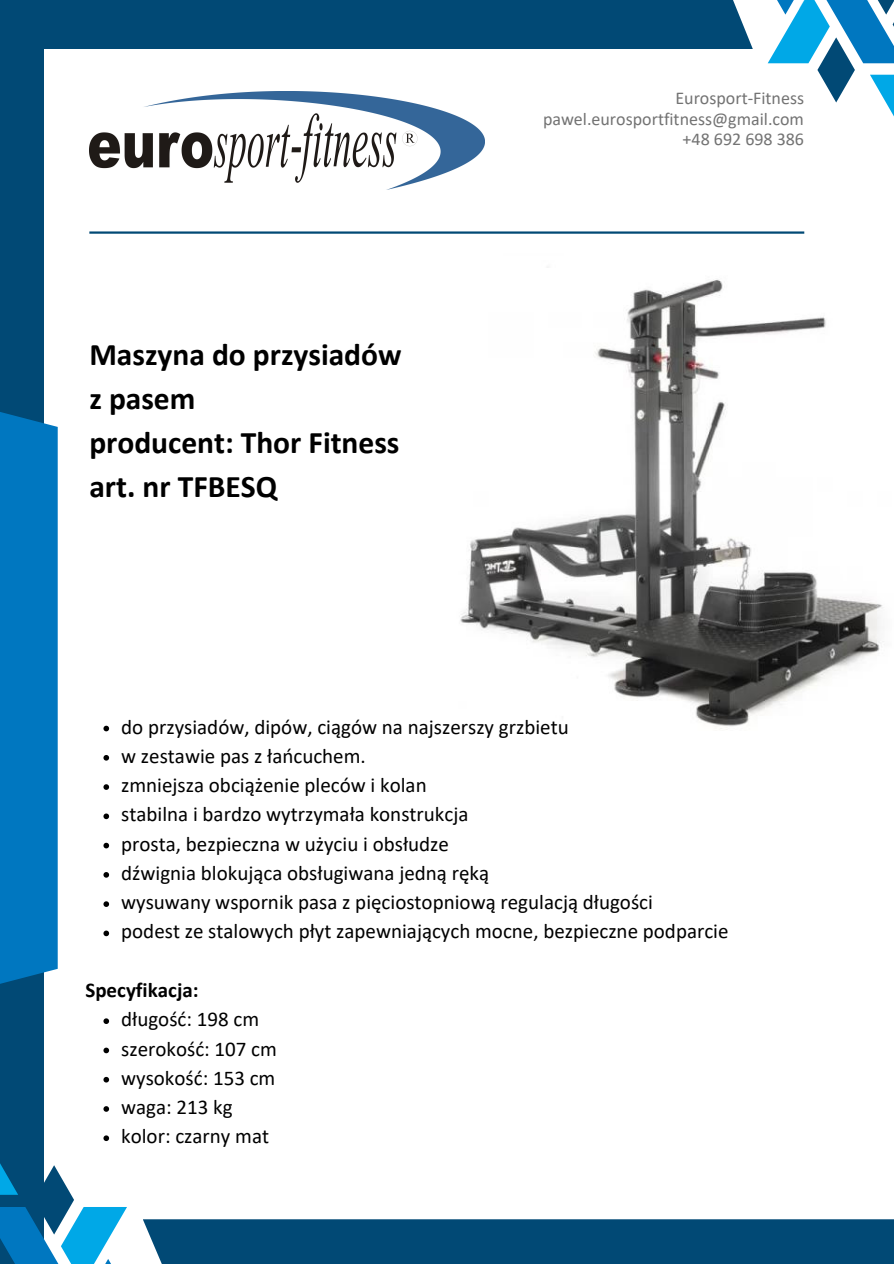
<style>
.page{position:relative;width:894px;height:1264px;background:#fff}
.page>*{position:absolute;margin:0;border:0;box-sizing:border-box;transform-origin:0 0}
.t1{font:700 31.5px "Calibri";color:#000}
.t2{font:21px "Calibri";color:#000}
.t3{font:700 21px "Calibri";color:#000}
.t4{font:18px "Calibri";color:#737373}
</style>
<div class="page">
<svg style="left:767px;top:0;width:126px;height:115px"></svg>
<div style="left:0;top:40px;width:44px;height:1223px;background:#014975"></div>
<hr style="left:89px;top:231px;width:715px;height:3px;background:#014975">
<div style="left:0;top:0;width:752px;height:49px;background:#014975"></div>
<div style="left:143px;top:1219px;width:750px;height:44px;background:#014975"></div>
<div style="left:0;top:404px;width:58px;height:587px;background:#0077c0"></div>
<img style="left:89px;top:91px;width:395px;height:98px">
<img style="left:460px;top:279px;width:424px;height:450px">
<svg style="left:103px;top:725px;width:6px;height:6px"></svg>
<svg style="left:103px;top:755px;width:6px;height:5px"></svg>
<svg style="left:103px;top:784px;width:6px;height:5px"></svg>
<svg style="left:103px;top:813px;width:6px;height:6px"></svg>
<svg style="left:103px;top:842px;width:6px;height:6px"></svg>
<svg style="left:103px;top:872px;width:6px;height:5px"></svg>
<svg style="left:103px;top:901px;width:6px;height:5px"></svg>
<svg style="left:103px;top:930px;width:6px;height:6px"></svg>
<svg style="left:103px;top:1018px;width:6px;height:5px"></svg>
<svg style="left:103px;top:1047px;width:6px;height:6px"></svg>
<svg style="left:103px;top:1076px;width:6px;height:6px"></svg>
<svg style="left:103px;top:1106px;width:6px;height:5px"></svg>
<svg style="left:0;top:1135px;width:127px;height:128px"></svg>
<p class="t1" style="left:89px;top:341px;width:313px">Maszyna do przysiadów</p>
<p class="t1" style="left:89px;top:385px;width:108px">z pasem</p>
<p class="t1" style="left:89px;top:429px;width:311px">producent: Thor Fitness</p>
<p class="t1" style="left:89px;top:473px;width:189px">art. nr TFBESQ</p>
<p class="t4" style="left:675px;top:91px;width:130px">Eurosport-Fitness</p>
<p class="t4" style="left:543px;top:111px;width:262px">pawel.eurosportfitness@gmail.com</p>
<p class="t4" style="left:682px;top:132px;width:123px">+48 692 698 386</p>
<p class="t2" style="left:121px;top:717px;width:449px">do przysiadów, dipów, ciągów na najszerszy grzbietu</p>
<p class="t2" style="left:121px;top:747px;width:246px">w zestawie pas z łańcuchem.</p>
<p class="t2" style="left:121px;top:776px;width:307px">zmniejsza obciążenie pleców i kolan</p>
<p class="t2" style="left:121px;top:805px;width:349px">stabilna i bardzo wytrzymała konstrukcja</p>
<p class="t2" style="left:121px;top:834px;width:329px">prosta, bezpieczna w użyciu i obsłudze</p>
<p class="t2" style="left:121px;top:864px;width:369px">dźwignia blokująca obsługiwana jedną ręką</p>
<p class="t2" style="left:121px;top:893px;width:533px">wysuwany wspornik pasa z pięciostopniową regulacją długości</p>
<p class="t2" style="left:121px;top:922px;width:608px">podest ze stalowych płyt zapewniających mocne, bezpieczne podparcie</p>
<p class="t3" style="left:85px;top:981px;width:114px">Specyfikacja:</p>
<p class="t2" style="left:121px;top:1010px;width:139px">długość: 198 cm</p>
<p class="t2" style="left:121px;top:1039px;width:157px">szerokość: 107 cm</p>
<p class="t2" style="left:121px;top:1068px;width:156px">wysokość: 153 cm</p>
<p class="t2" style="left:121px;top:1098px;width:113px">waga: 213 kg</p>
<p class="t2" style="left:121px;top:1127px;width:149px">kolor: czarny mat</p>
</div>
